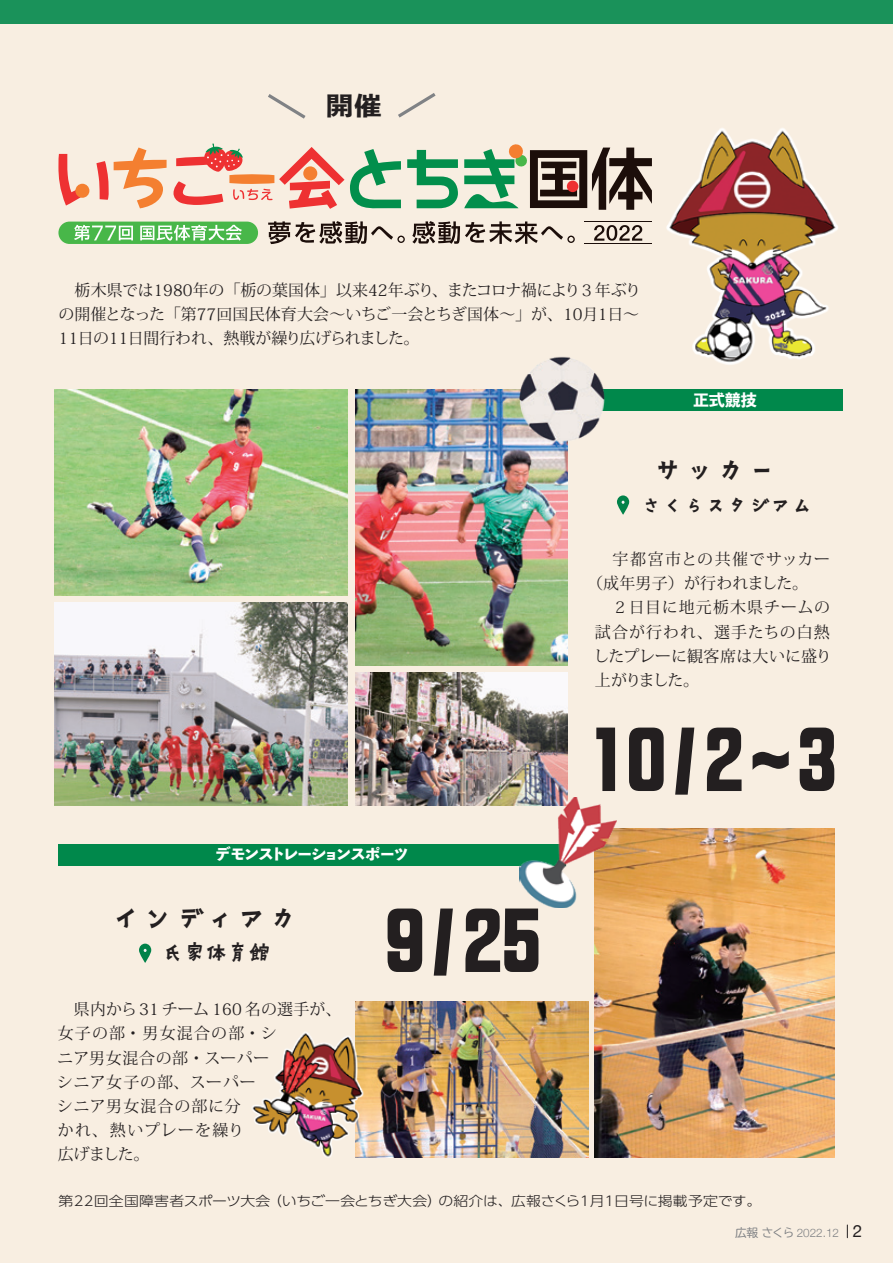
<style>
.page{position:relative;width:893px;height:1263px;background:#f8eee1}
.page>*{position:absolute;margin:0;border:0;box-sizing:border-box;transform-origin:0 0}
.t1{font:77.55px "Heiti EG Super Bold SJIS";color:#231f20}
.t2{font:30.9px "AB tsubaki";letter-spacing:.015em;color:#231f20}
.t3{font:24.9px "Toppan Bunkyu Midashi Go Std EB";color:#231f20;scale:1.11 1}
.t4{font:21.3px "AB tsubaki";letter-spacing:.015em;color:#231f20}
.t5{font:16.95px "Helvetica Neue";color:#231f20}
.t6{font:15.9px/24.2px "Koz Min Pr 6 N";letter-spacing:.01em;color:#231f20}
.t7{font:15.9px/24.2px "Koz Min Pr 6 N";letter-spacing:.04em;color:#231f20}
.t8{font:15.9px "Koz Min Pr 6 N";letter-spacing:.065em;color:#231f20}
.t9{font:15.9px "Koz Min Pr 6 N";letter-spacing:.055em;color:#231f20}
.t10{font:15.9px "Koz Min Pr 6 N";letter-spacing:.07em;color:#231f20}
.t11{font:15.9px "Toppan Bunkyu Midashi Go Std EB";letter-spacing:-.125em;color:#fff}
.t12{font:15.9px "Toppan Bunkyu Midashi Go Std EB";letter-spacing:-.105em;color:#fff}
.t13{font:300 13.35px "UD Shin Go Pr 6 N";letter-spacing:-.005em;color:#231f20;scale:1.11 1}
.t14{font:300 13.35px "UD Shin Go Pr 6 N";letter-spacing:.015em;color:#231f20;scale:1.11 1}
.t15{font:300 11.7px "Helvetica Neue";color:#808285}
.s1{font-family:"TBUDR Go Std";font-weight:400}
</style>
<div class="page">
<div style="left:0;top:0;width:893px;height:23px;background:#1a925a"></div>
<div style="left:58px;top:222px;width:200px;height:22px;background:#48b749;border-radius:11px"></div>
<svg style="left:74px;top:225px;width:59px;height:15px"></svg>
<svg style="left:140px;top:225px;width:102px;height:16px"></svg>
<svg style="left:268px;top:221px;width:137px;height:23px"></svg>
<svg style="left:412px;top:221px;width:163px;height:23px"></svg>
<svg style="left:594px;top:225px;width:35px;height:16px"></svg>
<hr style="left:584px;top:221px;width:68px;height:1px;background:#1c0e0a">
<hr style="left:584px;top:244px;width:68px;height:1px;background:#1c0e0a">
<svg style="left:58px;top:147px;width:109px;height:61px"></svg>
<div style="left:75px;top:184px;width:14px;height:14px;background:#f47f30;border-radius:50%"></div>
<svg style="left:407px;top:150px;width:51px;height:58px"></svg>
<svg style="left:350px;top:149px;width:51px;height:59px"></svg>
<svg style="left:464px;top:144px;width:165px;height:66px"></svg>
<svg style="left:173px;top:143px;width:171px;height:66px"></svg>
<img style="left:356px;top:389px;width:212px;height:276px">
<img style="left:54px;top:389px;width:294px;height:206px">
<img style="left:595px;top:829px;width:240px;height:328px">
<img style="left:356px;top:1001px;width:232px;height:156px">
<img style="left:54px;top:603px;width:294px;height:203px">
<div style="left:58px;top:844px;width:507px;height:21px;background:#00884b"></div>
<img style="left:356px;top:673px;width:212px;height:133px">
<div style="left:595px;top:389px;width:247px;height:22px;background:#00884b"></div>
<img style="left:252px;top:1026px;width:135px;height:132px">
<img style="left:629px;top:128px;width:209px;height:237px">
<svg style="left:617px;top:495px;width:12px;height:20px"></svg>
<svg style="left:139px;top:944px;width:12px;height:19px"></svg>
<img style="left:510px;top:356px;width:95px;height:105px">
<svg style="left:398px;top:93px;width:38px;height:25px"></svg>
<svg style="left:268px;top:94px;width:38px;height:25px"></svg>
<img style="left:519px;top:797px;width:97px;height:110px">
<svg style="left:847px;top:1225px;width:1px;height:13px"></svg>
<h3 class="t3" style="left:326px;top:86px;width:52px">開催</h3>
<p class="t6" style="left:58px;top:278px;width:584px">　栃木県では1980年の「栃の葉国体」以来42年ぶり、またコロナ禍により３年ぶりの開催となった「第77回国民体育大会～いちご一会とちぎ国体～」が、10月日1 ~<br>11日の11日間行われ、熱戦が繰り広げられました。</p>
<p class="t12" style="left:693px;top:388px;width:65px">正式競技</p>
<h2 class="t2" style="left:652px;top:452px;width:126px">サッカー</h2>
<h3 class="t4" style="left:640px;top:493px;width:174px">さくらスタジアム</h3>
<p class="t8" style="left:595px;top:550px;width:237px">　宇都宮市との共催でサッカー</p>
<p class="t6" style="left:587px;top:572px;width:222px">（成年男子）が行われました。</p>
<p class="t9" style="left:595px;top:599px;width:237px">　２日目に地元栃木県チームの</p>
<p class="t10" style="left:595px;top:623px;width:236px">試合が行われ、選手たちの白熱</p>
<p class="t6" style="left:593px;top:644px;width:240px">したプレーに観客席は大いに盛り</p>
<p class="t6" style="left:595px;top:668px;width:106px">上がりました。</p>
<h1 class="t1" style="left:588px;top:722px;width:157px">10/2</h1>
<h1 class="t1" style="left:751px;top:734px;width:87px">3~</h1>
<p class="t11" style="left:215px;top:842px;width:196px">デモンストレーションスポーツ</p>
<h2 class="t2" style="left:111px;top:900px;width:189px">インディアカ</h2>
<h3 class="t4" style="left:163px;top:941px;width:109px">氏家体育館</h3>
<p class="t7" style="left:57px;top:998px;width:286px">　県内から31 チーム 160 名の選手が、女子の部・男女混合の部・シ<br>ニア男女混合の部・スーパー<br>シニア女子の部、スーパー<br>シニア男女混合の部に分<br>かれ、熱いプレーを繰り<br>広げました。</p>
<h1 class="t1" style="left:385px;top:903px;width:157px">9/25</h1>
<p class="t13" style="left:267px;top:1190px;width:159px">（いちご一会とちぎ大会）</p>
<p class="t14" style="left:59px;top:1190px;width:192px">第22回全国障害者スポーツ大会</p>
<p class="t13" style="left:439px;top:1190px;width:292px">の紹介は、広報さくら1月1日号に掲載予定です。</p>
<p class="t15" style="left:735px;top:1223px;width:106px"><span class="s1">広報さくら</span> 2022.12</p>
<p class="t5" style="left:853px;top:1219px;width:11px">2</p>
</div>
